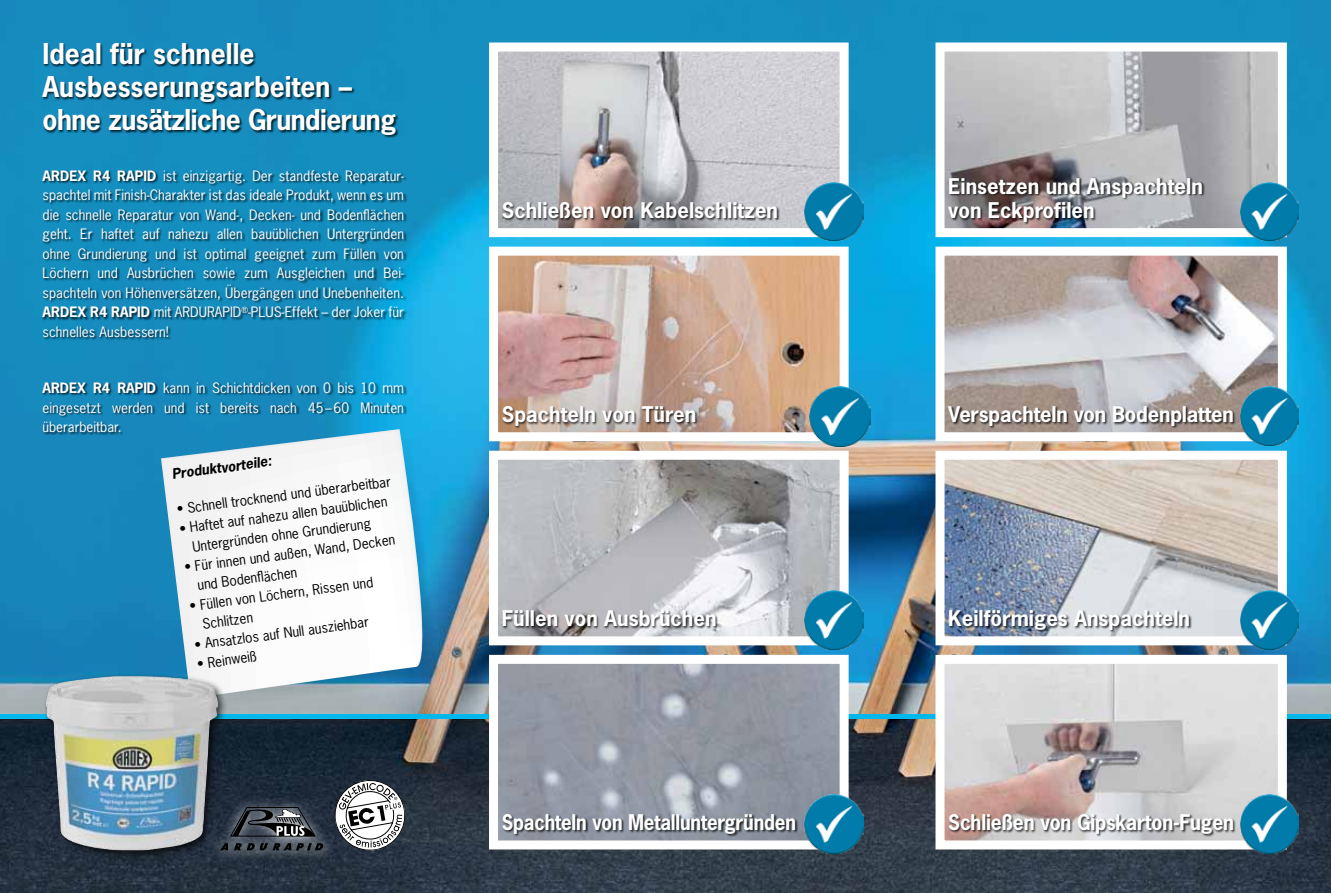
<style>
.page{position:relative;width:1331px;height:893px;background:#fff}
.page>*{position:absolute;margin:0;border:0;box-sizing:border-box;transform-origin:0 0}
.t1{font:700 27px/33px "News Gothic";color:#fff}
.t2{font:700 20.4px/24.5px "News Gothic";color:#fff}
.t3{font:700 20.4px "News Gothic";color:#fff;scale:.92 1}
.t4{font:700 20.4px "News Gothic";color:#fff;scale:.95 1}
.t5{font:13.5px/19.5px "News Gothic";letter-spacing:.005em;color:#fff;text-align:justify}
.t6{font:13.5px/19.6px "News Gothic";color:#000}
.t7{font:italic 700 13.5px "News Gothic Std";color:#000}
.s1{font-weight:700}
</style>
<div class="page">
<img style="left:0;top:0;width:1331px;height:893px">
<img style="left:499px;top:257px;width:340px;height:174px">
<div style="left:489px;top:247px;width:360px;height:194px;border:9px solid #fff"></div>
<div style="left:502px;top:406px;width:197px;height:23px;background:#000;opacity:.75"></div>
<img style="left:945px;top:53px;width:332px;height:174px">
<div style="left:935px;top:43px;width:352px;height:194px;border:9px solid #fff"></div>
<div style="left:948px;top:177px;width:257px;height:48px;background:#000;opacity:.75"></div>
<img style="left:1240px;top:183px;width:59px;height:58px">
<img style="left:945px;top:257px;width:332px;height:174px">
<div style="left:935px;top:247px;width:352px;height:194px;border:9px solid #fff"></div>
<div style="left:948px;top:405px;width:288px;height:24px;background:#000;opacity:.75"></div>
<img style="left:1240px;top:387px;width:59px;height:58px">
<img style="left:945px;top:461px;width:332px;height:174px">
<div style="left:935px;top:451px;width:352px;height:194px;border:9px solid #fff"></div>
<div style="left:949px;top:610px;width:243px;height:23px;background:#000;opacity:.75"></div>
<img style="left:1240px;top:591px;width:59px;height:58px">
<img style="left:499px;top:53px;width:340px;height:174px">
<div style="left:489px;top:43px;width:360px;height:194px;border:9px solid #fff"></div>
<div style="left:502px;top:201px;width:278px;height:21px;background:#000;opacity:.75"></div>
<img style="left:804px;top:183px;width:59px;height:58px">
<img style="left:810px;top:386px;width:60px;height:60px">
<img style="left:499px;top:461px;width:340px;height:174px">
<div style="left:489px;top:451px;width:360px;height:194px;border:9px solid #fff"></div>
<div style="left:503px;top:610px;width:216px;height:19px;background:#000;opacity:.75"></div>
<img style="left:804px;top:591px;width:59px;height:58px">
<svg style="left:228px;top:439px;width:214px;height:273px;background:#5a9dba"></svg>
<svg style="left:161px;top:429px;width:262px;height:269px"></svg>
<svg style="left:469px;top:422px;width:17px;height:253px;background:#6090a8"></svg>
<div style="left:42px;top:170px;width:365px;height:265px;background:#000;opacity:.75"></div>
<div style="left:42px;top:43px;width:357px;height:95px;background:#000;opacity:.75"></div>
<svg style="left:210px;top:795px;width:124px;height:67px;background:#333e4c"></svg>
<svg style="left:234px;top:843px;width:89px;height:7px"></svg>
<svg style="left:230px;top:807px;width:86px;height:30px;background:#484d54"></svg>
<svg style="left:332px;top:778px;width:76px;height:75px"></svg>
<div style="left:0;top:714px;width:1331px;height:5px;background:#00b8ec"></div>
<img style="left:945px;top:665px;width:332px;height:174px">
<div style="left:935px;top:655px;width:352px;height:194px;border:9px solid #fff"></div>
<div style="left:948px;top:814px;width:288px;height:23px;background:#000;opacity:.75"></div>
<img style="left:1240px;top:795px;width:59px;height:58px">
<img style="left:499px;top:665px;width:340px;height:174px">
<div style="left:489px;top:655px;width:360px;height:194px;border:9px solid #fff"></div>
<div style="left:502px;top:814px;width:296px;height:23px;background:#000;opacity:.75"></div>
<img style="left:804px;top:795px;width:59px;height:58px">
<div style="left:42px;top:672px;width:186px;height:188px;background:#000;opacity:.7"></div>
<img style="left:44px;top:676px;width:174px;height:175px">
<h1 class="t1" style="left:43px;top:37px;width:355px">Ideal für schnelle<br>Ausbesserungsarbeiten – ohne zusätzliche Grundierung</h1>
<p class="t5" style="left:43px;top:166px;width:363px"><span class="s1">ARDEX R4 RAPID</span> ist einzigartig. Der standfeste Reparatur&shy;spachtel mit Finish-Charakter ist das ideale Produkt, wenn es um die schnelle Reparatur von Wand-, Decken- und Bodenflächen geht. Er haftet auf nahezu allen bauüblichen Untergründen ohne Grundierung und ist optimal geeignet zum Füllen von Löchern und Ausbrüchen sowie zum Ausgleichen und Bei&shy;spachteln von Höhenversätzen, Übergängen und Unebenheiten.<br><span class="s1">ARDEX R4 RAPID</span> mit ARDURAPID<sup>®</sup>-PLUS-Effekt – der Joker für schnelles Ausbessern!</p>
<p class="t5" style="left:43px;top:378px;width:363px"><span class="s1">ARDEX R4 RAPID</span> kann in Schichtdicken von 0 bis 10 mm eingesetzt werden und ist bereits nach 45–60 Minuten überarbeitbar.</p>
<p class="t7" style="left:171px;top:465px;width:102px;rotate:-7deg">Produktvorteile:</p>
<p class="t6" style="left:175px;top:498px;width:217px;rotate:-7deg">• Schnell trocknend und überarbeitbar</p>
<p class="t6" style="left:189px;top:516px;width:201px;text-indent:-11px;rotate:-7deg">• Haftet auf nahezu allen bauüblichen<br>Untergründen ohne Grundierung</p>
<p class="t6" style="left:194px;top:555px;width:203px;text-indent:-11px;rotate:-7deg">• Für innen und außen, Wand, Decken und Bodenfl ächen</p>
<p class="t6" style="left:199px;top:594px;width:176px;text-indent:-11px;rotate:-7deg">• Füllen von Löchern, Rissen und<br>Schlitzen</p>
<p class="t6" style="left:193px;top:634px;width:177px;rotate:-7deg">• Ansatzlos auf Null ausziehbar</p>
<p class="t6" style="left:196px;top:654px;width:62px;rotate:-7deg">• Reinweiß</p>
<h2 class="t2" style="left:502px;top:198px;width:278px">Schließen von Kabelschlitzen</h2>
<h2 class="t2" style="left:502px;top:402px;width:196px">Spachteln von Türen</h2>
<h2 class="t2" style="left:502px;top:606px;width:216px">Füllen von Ausbrüchen</h2>
<h2 class="t2" style="left:948px;top:173px;width:256px">Einsetzen und Anspachteln von Eckprofilen</h2>
<h2 class="t2" style="left:948px;top:402px;width:287px">Verspachteln von Bodenplatten</h2>
<h2 class="t2" style="left:948px;top:606px;width:243px">Keilförmiges Anspachteln</h2>
<h2 class="t3" style="left:502px;top:809px;width:321px">Spachteln von Metalluntergründen</h2>
<h2 class="t4" style="left:948px;top:809px;width:302px">Schließen von Gipskarton-Fugen</h2>
</div>
